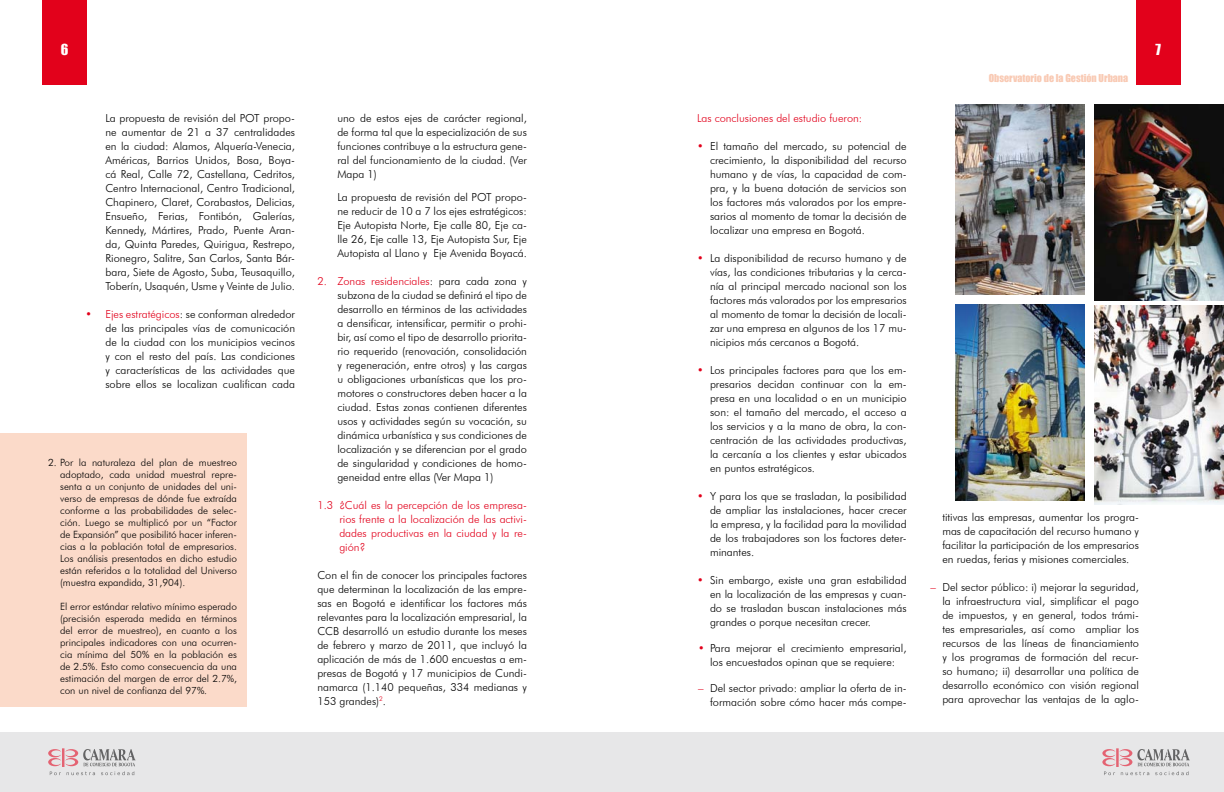
<style>
.page{position:relative;width:1224px;height:792px;background:#fff}
.page>*{position:absolute;margin:0;border:0;box-sizing:border-box;transform-origin:0 0}
.t1{font:14px "Impact";color:#fff}
.t2{font:300 11px/14px "Futura BT";color:#000;text-align:justify}
.t3{font:300 11px/14px "Futura BT";color:#e2011b;text-align:justify}
.t4{font:300 10px/12px "Futura BT";color:#000;text-align:justify}
.t5{font:10px "Impact";color:#f9cab4}
.s1{color:#e2011b}
</style>
<div class="page">
<div style="left:43px;top:0;width:44px;height:84px;background:#e2011b"></div>
<div style="left:1136px;top:0;width:44px;height:84px;background:#e2011b"></div>
<div style="left:0;top:732px;width:1224px;height:60px;background:#e7e7e8"></div>
<svg style="left:48px;top:748px;width:88px;height:27px"></svg>
<svg style="left:1102px;top:748px;width:88px;height:27px"></svg>
<div style="left:0;top:434px;width:246px;height:273px;background:#fbdac9"></div>
<img style="left:1094px;top:105px;width:130px;height:195px">
<img style="left:956px;top:305px;width:128px;height:195px">
<img style="left:1094px;top:306px;width:130px;height:199px">
<img style="left:956px;top:105px;width:128px;height:190px">
<p class="t1" style="left:61px;top:38px;width:9px">6</p>
<p class="t1" style="left:1155px;top:38px;width:7px">7</p>
<p class="t5" style="left:989px;top:71px;width:141px">Observatorio de la Gestión Urbana</p>
<p class="t2" style="left:337px;top:111px;width:191px">uno de estos ejes de carácter regional, de forma tal que la especialización de sus funciones contribuye a la estructura gene&shy;ral del funcionamiento de la ciudad. (Ver Mapa 1)</p>
<p class="t2" style="left:337px;top:190px;width:191px">La propuesta de revisión del POT propo&shy;ne reducir de 10 a 7 los ejes estratégicos:<br>Eje Autopista Norte, Eje calle 80, Eje ca&shy;lle 26, Eje calle 13, Eje Autopista Sur, Eje Autopista al Llano y Eje Avenida Boyacá.</p>
<p class="t2" style="left:337px;top:274px;width:191px;text-indent:-20px"><span class="s1">2. Zonas residenciales</span>: para cada zona y subzona de la ciudad se definirá el tipo de desarrollo en términos de las actividades a densificar, intensificar, permitir o prohi&shy;bir, así como el tipo de desarrollo priorita&shy;rio requerido (renovación, consolidación y regeneración, entre otros) y las cargas u obligaciones urbanísticas que los pro&shy;motores o constructores deben hacer a la ciudad. Estas zonas contienen diferentes usos y actividades según su vocación, su dinámica urbanística y sus condiciones de localización y se diferencian por el grado de singularidad y condiciones de homo&shy;geneidad entre ellas (Ver Mapa 1)</p>
<p class="t3" style="left:339px;top:498px;width:189px;text-indent:-22px">1.3 ¿Cuál es la percepción de los empresa&shy;rios frente a la localización de las activi&shy;dades productivas en la ciudad y la re&shy;gión?</p>
<p class="t2" style="left:317px;top:568px;width:211px">Con el fin de conocer los principales factores que determinan la localización de las empre&shy;sas en Bogotá e identificar los factores más relevantes para la localización empresarial, la CCB desarrolló un estudio durante los meses de febrero y marzo de 2011, que incluyó la aplicación de más de 1.600 encuestas a em&shy;presas de Bogotá y 17 municipios de Cundi&shy;namarca (1.140 pequeñas, 334 medianas y 153 grandes)<sup>2</sup>.</p>
<p class="t3" style="left:697px;top:111px;width:167px">Las conclusiones del estudio fueron:</p>
<p class="t2" style="left:710px;top:139px;width:198px;text-indent:-13px"><span class="s1">•</span> El tamaño del mercado, su potencial de crecimiento, la disponibilidad del recurso humano y de vías, la capacidad de com&shy;pra, y la buena dotación de servicios son los factores más valorados por los empre&shy;sarios al momento de tomar la decisión de localizar una empresa en Bogotá.</p>
<p class="t2" style="left:710px;top:251px;width:198px;text-indent:-13px"><span class="s1">•</span> La disponibilidad de recurso humano y de vías, las condiciones tributarias y la cerca&shy;nía al principal mercado nacional son los factores más valorados por los empresarios al momento de tomar la decisión de locali&shy;zar una empresa en algunos de los 17 mu&shy;nicipios más cercanos a Bogotá.</p>
<p class="t2" style="left:710px;top:363px;width:198px;text-indent:-13px"><span class="s1">•</span> Los principales factores para que los em&shy;presarios decidan continuar con la em&shy;presa en una localidad o en un municipio son: el tamaño del mercado, el acceso a los servicios y a la mano de obra, la con&shy;centración de las actividades productivas, la cercanía a los clientes y estar ubicados en puntos estratégicos.</p>
<p class="t2" style="left:710px;top:489px;width:198px;text-indent:-13px"><span class="s1">•</span> Y para los que se trasladan, la posibilidad de ampliar las instalaciones, hacer crecer la empresa, y la facilidad para la movilidad de los trabajadores son los factores deter&shy;minantes.</p>
<p class="t2" style="left:710px;top:573px;width:198px;text-indent:-13px"><span class="s1">•</span> Sin embargo, existe una gran estabilidad en la localización de las empresas y cuan&shy;do se trasladan buscan instalaciones más grandes o porque necesitan crecer.</p>
<p class="t2" style="left:698px;top:641px;width:210px;text-align:center"><span class="s1">•</span> Para mejorar el crecimiento empresarial, los encuestados opinan que se requiere:</p>
<p class="t2" style="left:698px;top:681px;width:210px;text-align:right"><span class="s1">–</span> Del sector privado: ampliar la oferta de in&shy;formación sobre cómo hacer más compe-</p>
<p class="t2" style="left:105px;top:111px;width:191px">La propuesta de revisión del POT propo&shy;ne aumentar de 21 a 37 centralidades en la ciudad: Alamos, Alquería-Venecia, Américas, Barrios Unidos, Bosa, Boya&shy;cá Real, Calle 72, Castellana, Cedritos, Centro Internacional, Centro Tradicional, Chapinero, Claret, Corabastos, Delicias, Ensueño, Ferias, Fontibón, Galerías, Kennedy, Mártires, Prado, Puente Aran&shy;da, Quinta Paredes, Quirigua, Restrepo, Rionegro, Salitre, San Carlos, Santa Bár&shy;bara, Siete de Agosto, Suba, Teusaquillo, Toberín, Usaquén, Usme y Veinte de Julio.</p>
<p class="t2" style="left:105px;top:307px;width:191px;text-indent:-20px"><span class="s1">• Ejes estratégicos</span>: se conforman alrededor de las principales vías de comunicación de la ciudad con los municipios vecinos y con el resto del país. Las condiciones y características de las actividades que sobre ellos se localizan cualifican cada</p>
<p class="t4" style="left:60px;top:457px;width:178px;text-indent:-12px">2. Por la naturaleza del plan de muestreo adoptado, cada unidad muestral repre&shy;senta a un conjunto de unidades del uni&shy;verso de empresas de dónde fue extraída conforme a las probabilidades de selec&shy;ción. Luego se multiplicó por un “Factor de Expansión” que posibilitó hacer inferen&shy;cias a la población total de empresarios.<br>Los análisis presentados en dicho estudio están referidos a la totalidad del Universo (muestra expandida, 31,904).</p>
<p class="t4" style="left:60px;top:601px;width:178px">El error estándar relativo mínimo esperado (precisión esperada medida en términos del error de muestreo), en cuanto a los principales indicadores con una ocurren&shy;cia mínima del 50% en la población es de 2.5%. Esto como consecuencia da una estimación del margen de error del 2.7%, con un nivel de confianza del 97%.</p>
<p class="t2" style="left:942px;top:510px;width:198px">titivas las empresas, aumentar los progra&shy;mas de capacitación del recurso humano y facilitar la participación de los empresarios en ruedas, ferias y misiones comerciales.</p>
<p class="t2" style="left:942px;top:580px;width:198px;text-indent:-12px"><span class="s1">–</span> Del sector público: i) mejorar la seguridad, la infraestructura vial, simplificar el pago de impuestos, y en general, todos trámi&shy;tes empresariales, así como ampliar los recursos de las líneas de financiamiento y los programas de formación del recur&shy;so humano; ii) desarrollar una política de desarrollo económico con visión regional para aprovechar las ventajas de la aglo-</p>
</div>
